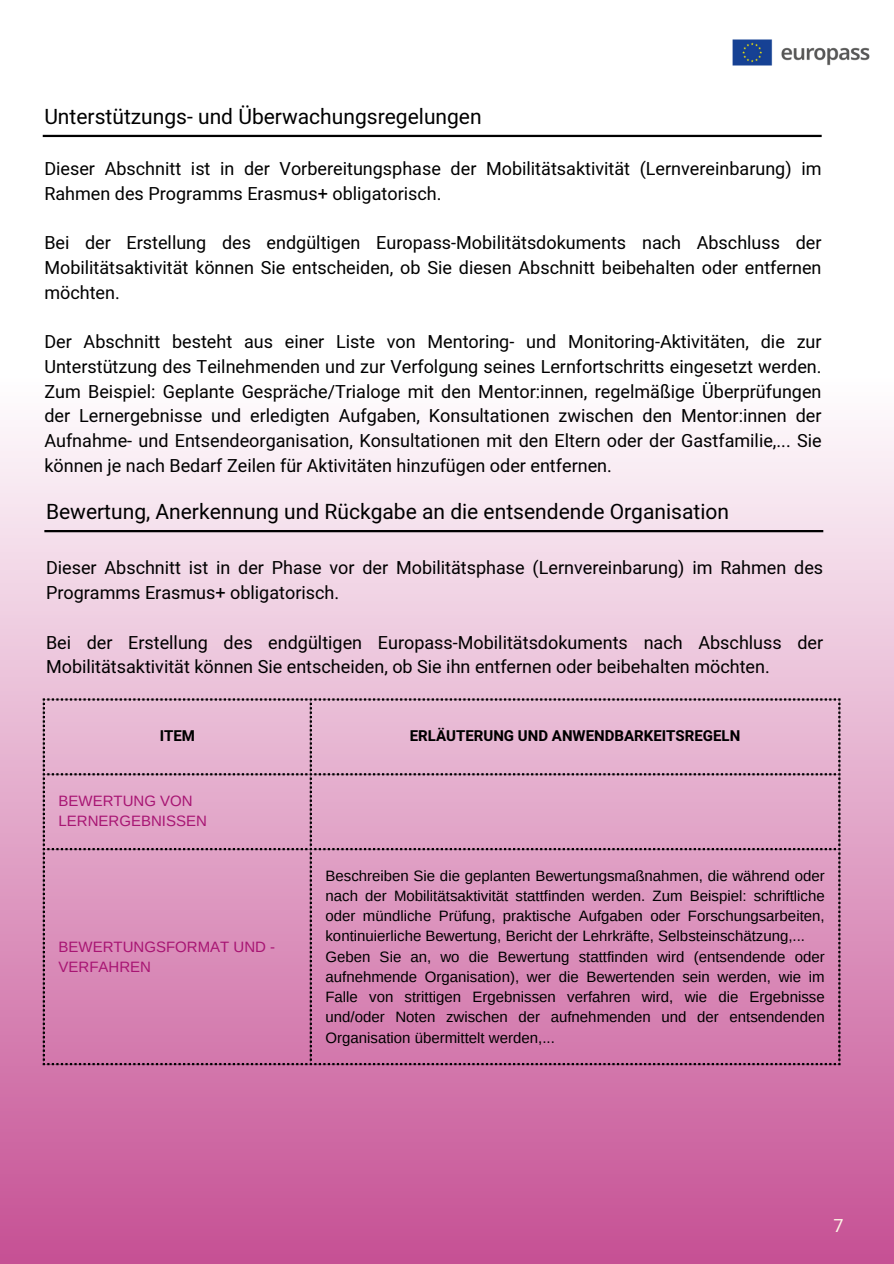
<style>
.page{position:relative;width:894px;height:1264px;background:#fff}
.page>*{position:absolute;margin:0;border:0;box-sizing:border-box;transform-origin:0 0}
.t1{font:21px "Heebo";color:#000}
.t2{font:18px/24.8px "Heebo";color:#000}
.t3{font:18px "Heebo";color:#fdf6e6}
.t4{font:15px/20.2px "Arimo";color:#000;text-align:justify}
.t5{font:15px/20.2px "Arimo";color:#a81573}
.t6{font:700 15px "Heebo";color:#000}
</style>
<div class="page">
<div style="left:0;top:378px;width:893px;height:885px;background:linear-gradient(to bottom,#fefdfe,#c54f93)"></div>
<img style="left:732px;top:39px;width:138px;height:27px">
<hr style="left:43px;top:135px;width:778px;height:2px;background:#000">
<hr style="left:44px;top:530px;width:779px;height:2px;background:#000">
<svg style="left:43px;top:698px;width:269px;height:367px;background:#d997bd"></svg>
<svg style="left:314px;top:698px;width:526px;height:367px;background:#da98be"></svg>
<h1 class="t1" style="left:44px;top:102px;width:438px">Unterstützungs- und Überwachungsregelungen</h1>
<p class="t2" style="left:44px;top:157px;width:778px">Dieser Abschnitt ist in der Vorbereitungsphase der Mobilitätsaktivität (Lernvereinbarung) im<br>Rahmen des Programms Erasmus+ obligatorisch.</p>
<p class="t2" style="left:44px;top:231px;width:778px;text-align:justify">Bei der Erstellung des endgültigen Europass-Mobilitätsdokuments nach Abschluss der Mobilitätsaktivität können Sie entscheiden, ob Sie diesen Abschnitt beibehalten oder entfernen möchten.</p>
<p class="t2" style="left:44px;top:330px;width:778px;text-align:justify">Der Abschnitt besteht aus einer Liste von Mentoring- und Monitoring-Aktivitäten, die zur Unterstützung des Teilnehmenden und zur Verfolgung seines Lernfortschritts eingesetzt werden.<br>Zum Beispiel: Geplante Gespräche/Trialoge mit den Mentor:innen, regelmäßige Überprüfungen der Lernergebnisse und erledigten Aufgaben, Konsultationen zwischen den Mentor:innen der Aufnahme- und Entsendeorganisation, Konsultationen mit den Eltern oder der Gastfamilie,... Sie können je nach Bedarf Zeilen für Aktivitäten hinzufügen oder entfernen.</p>
<p class="t1" style="left:46px;top:497px;width:684px">Bewertung, Anerkennung und Rückgabe an die entsendende Organisation</p>
<p class="t2" style="left:46px;top:556px;width:778px">Dieser Abschnitt ist in der Phase vor der Mobilitätsphase (Lernvereinbarung) im Rahmen des<br>Programms Erasmus+ obligatorisch.</p>
<h1 class="t2" style="left:46px;top:630px;width:778px">Bei der Erstellung des endgültigen Europass-Mobilitätsdokuments nach Abschluss der<br>Mobilitätsaktivität können Sie entscheiden, ob Sie ihn entfernen oder beibehalten möchten.</h1>
<p class="t6" style="left:160px;top:725px;width:37px">ITEM</p>
<p class="t6" style="left:409px;top:725px;width:332px">ERLÄUTERUNG UND ANWENDBARKEITSREGELN</p>
<p class="t5" style="left:58px;top:790px;width:150px">BEWERTUNG VON<br>LERNERGEBNISSEN</p>
<p class="t5" style="left:58px;top:936px;width:218px">BEWERTUNGSFORMAT UND -<br>VERFAHREN</p>
<p class="t4" style="left:325px;top:865px;width:500px">Beschreiben Sie die geplanten Bewertungsmaßnahmen, die während oder nach der Mobilitätsaktivität stattfinden werden. Zum Beispiel: schriftliche oder mündliche Prüfung, praktische Aufgaben oder Forschungsarbeiten, kontinuierliche Bewertung, Bericht der Lehrkräfte, Selbsteinschätzung,...</p>
<p class="t4" style="left:325px;top:946px;width:500px">Geben Sie an, wo die Bewertung stattfinden wird (entsendende oder aufnehmende Organisation), wer die Bewertenden sein werden, wie im Falle von strittigen Ergebnissen verfahren wird, wie die Ergebnisse und/oder Noten zwischen der aufnehmenden und der entsendenden Organisation übermittelt werden,...</p>
<p class="t3" style="left:833px;top:1212px;width:12px">7</p>
</div>
